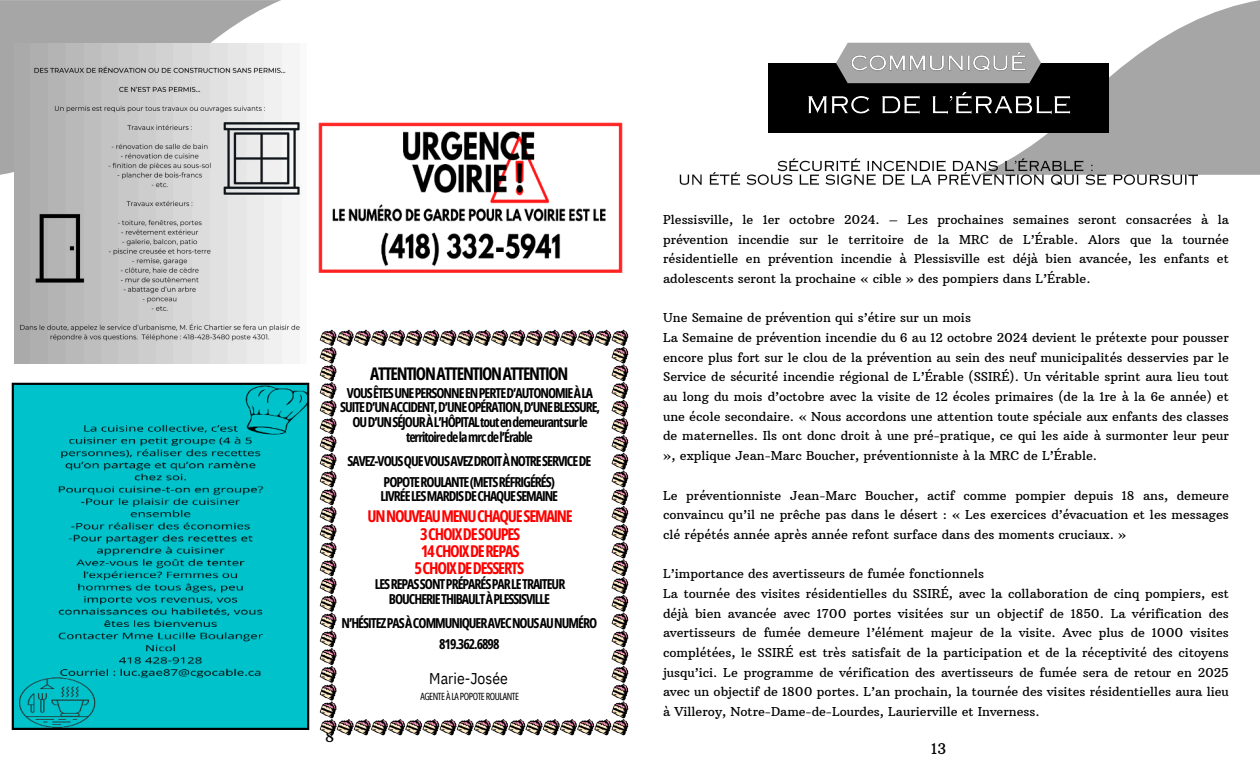
<style>
.page{position:relative;width:1260px;height:765px;background:#fff}
.page>*{position:absolute;margin:0;border:0;box-sizing:border-box;transform-origin:0 0}
.t1{font:700 17.5px "Open Sans Condensed";letter-spacing:-.075em;color:#000}
.t2{font:700 16.25px/17.4px "Open Sans Condensed";letter-spacing:-.07em;color:#f00;text-align:center}
.t3{font:15.62px "IBM Plex Sans Cond";color:#000}
.t4{font:15px "Arbutus Slab";color:#000}
.t5{font:700 13.75px/14.5px "Open Sans Condensed";letter-spacing:-.075em;color:#000;text-align:center}
.t6{font:12.5px/19.8px "Arbutus Slab";color:#000;text-align:justify}
.t7{font:10px "Open Sans Condensed";letter-spacing:-.045em;color:#000}
</style>
<div class="page">
<svg style="left:0;top:0;width:281px;height:175px;fill:#a6a6a6"></svg>
<img style="left:14px;top:43px;width:287px;height:320px">
<img style="left:11px;top:382px;width:298px;height:347px">
<img style="left:319px;top:329px;width:310px;height:407px">
<img style="left:318px;top:122px;width:304px;height:150px">
<svg style="left:979px;top:0;width:281px;height:175px;fill:#a6a6a6"></svg>
<div style="left:768px;top:63px;width:341px;height:69px;background:#000"></div>
<svg style="left:836px;top:43px;width:205px;height:40px"></svg>
<img style="left:808px;top:92px;width:262px;height:23px">
<img style="left:850px;top:50px;width:177px;height:26px">
<img style="left:679px;top:156px;width:522px;height:30px">
<p class="t1" style="left:370px;top:361px;width:200px">ATTENTIONATTENTIONATTENTION</p>
<p class="t5" style="left:340px;top:385px;width:262px">VOUSÊTESUNEPERSONNEENPERTED’AUTONOMIEÀLA SUITED’UNACCIDENT,D’UNEOPÉRATION,D’UNEBLESSURE, OUD’UNSÉJOURÀL’HÔPITALtoutendemeurantsurle territoiredelamrcdel’Érable</p>
<p class="t5" style="left:347px;top:450px;width:245px;line-height:20.6px">SAVEZ-VOUSQUEVOUSAVEZDROITÀNOTRESERVICEDE<br>POPOTEROULANTE(METSRÉFRIGÉRÉS)</p>
<p class="t5" style="left:381px;top:488px;width:179px">LIVRÉELESMARDISDECHAQUESEMAINE</p>
<p class="t2" style="left:368px;top:507px;width:207px">UNNOUVEAUMENUCHAQUESEMAINE<br>3CHOIXDESOUPES<br>14CHOIXDEREPAS<br>5CHOIXDEDESSERTS</p>
<p class="t5" style="left:375px;top:577px;width:192px">LESREPASSONTPRÉPARÉSPARLETRAITEUR<br>BOUCHERIETHIBAULTÀPLESSISVILLE</p>
<p class="t5" style="left:342px;top:612px;width:257px;line-height:20.6px">N’HÉSITEZPASÀCOMMUNIQUERAVECNOUSAUNUMÉRO<br>819.362.6898</p>
<p class="t3" style="left:429px;top:668px;width:80px">Marie-Josée</p>
<p class="t7" style="left:420px;top:689px;width:100px">AGENTEÀLAPOPOTEROULANTE</p>
<p class="t4" style="left:325px;top:727px;width:11px">8</p>
<p class="t6" style="left:663px;top:210px;width:567px">Plessisville, le 1er octobre 2024. – Les prochaines semaines seront consacrées à la prévention incendie sur le territoire de la MRC de L’Érable. Alors que la tournée résidentielle en prévention incendie à Plessisville est déjà bien avancée, les enfants et adolescents seront la prochaine « cible » des pompiers dans L’Érable.</p>
<h5 class="t6" style="left:663px;top:308px;width:567px;text-align:left">Une Semaine de prévention qui s’étire sur un mois<br>La Semaine de prévention incendie du 6 au 12 octobre 2024 devient le prétexte pour pousser encore plus fort sur le clou de la prévention au sein des neuf municipalités desservies par le Service de sécurité incendie régional de L’Érable (SSIRÉ). Un véritable sprint aura lieu tout au long du mois d’octobre avec la visite de 12 écoles primaires (de la 1re à la 6e année) et une école secondaire. « Nous accordons une attention toute spéciale aux enfants des classes de maternelles. Ils ont donc droit à une pré-pratique, ce qui les aide à surmonter leur peur », explique Jean-Marc Boucher, préventionniste à la MRC de L’Érable.</h5>
<h5 class="t6" style="left:663px;top:485px;width:567px">Le préventionniste Jean-Marc Boucher, actif comme pompier depuis 18 ans, demeure convaincu qu’il ne prêche pas dans le désert : « Les exercices d’évacuation et les messages clé répétés année après année refont surface dans des moments cruciaux. »</h5>
<h5 class="t6" style="left:663px;top:564px;width:567px;text-align:left">L’importance des avertisseurs de fumée fonctionnels<br>La tournée des visites résidentielles du SSIRÉ, avec la collaboration de cinq pompiers, est déjà bien avancée avec 1700 portes visitées sur un objectif de 1850. La vérification des avertisseurs de fumée demeure l’élément majeur de la visite. Avec plus de 1000 visites complétées, le SSIRÉ est très satisfait de la participation et de la réceptivité des citoyens jusqu’ici. Le programme de vérification des avertisseurs de fumée sera de retour en 2025 avec un objectif de 1800 portes. L’an prochain, la tournée des visites résidentielles aura lieu à Villeroy, Notre-Dame-de-Lourdes, Laurierville et Inverness.</h5>
<p class="t4" style="left:931px;top:739px;width:16px">13</p>
</div>
